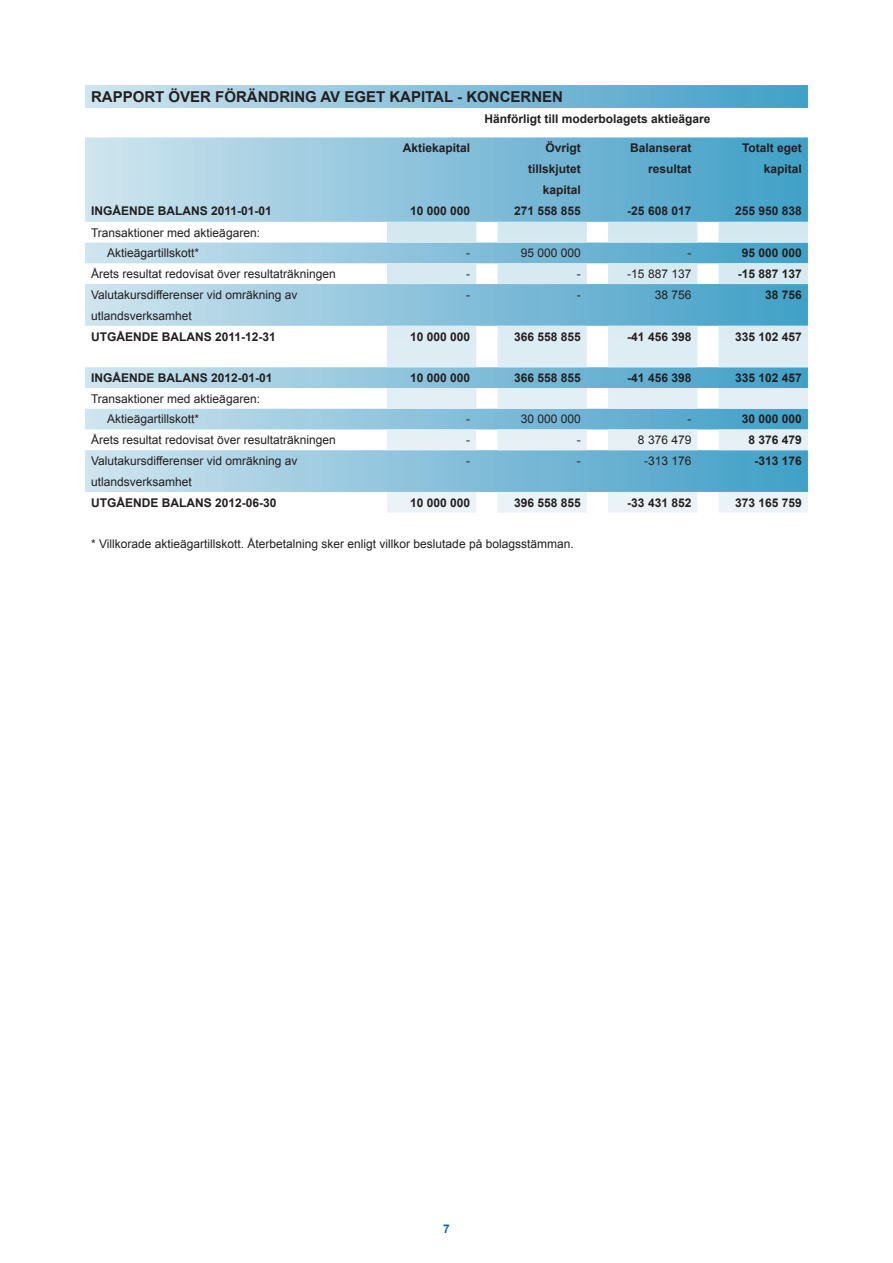
<style>
.page{position:relative;width:893px;height:1263px;background:#fff}
.page>*{position:absolute;margin:0;border:0;box-sizing:border-box;transform-origin:0 0}
.t1{font:700 15px "Arial";color:#231f20}
.t2{font:12px "Arial";color:#231f20}
.t3{font:700 12px/21px "Arial";color:#231f20;text-align:right}
.t4{font:700 12px "Arial";color:#0168b3}
</style>
<div class="page">
<svg style="left:85px;top:85px;width:723px;height:407px"></svg>
<svg style="left:387px;top:222px;width:89px;height:291px;background:#b5d7e7"></svg>
<svg style="left:497px;top:222px;width:90px;height:291px;background:#abd2e4"></svg>
<svg style="left:608px;top:222px;width:89px;height:291px;background:#a0cde1"></svg>
<svg style="left:719px;top:222px;width:89px;height:291px;background:#94c9de"></svg>
<p class="t1" style="left:91px;top:87px;width:473px">RAPPORT ÖVER FÖRÄNDRING AV EGET KAPITAL - KONCERNEN</p>
<p class="t3" style="left:484px;top:108px;width:228px">Hänförligt till moderbolagets aktieägare</p>
<p class="t3" style="left:403px;top:138px;width:69px">Aktiekapital</p>
<p class="t3" style="left:545px;top:138px;width:37px">Övrigt</p>
<p class="t3" style="left:528px;top:159px;width:54px">tillskjutet kapital</p>
<p class="t3" style="left:630px;top:138px;width:63px">Balanserat resultat</p>
<p class="t3" style="left:742px;top:138px;width:61px">Totalt eget kapital</p>
<p class="t3" style="left:91px;top:201px;width:182px">INGÅENDE BALANS 2011-01-01</p>
<p class="t3" style="left:410px;top:201px;width:62px">10 000 000</p>
<p class="t3" style="left:514px;top:201px;width:68px">271 558 855</p>
<p class="t3" style="left:627px;top:201px;width:66px">-25 608 017</p>
<p class="t3" style="left:735px;top:201px;width:68px">255 950 838</p>
<p class="t2" style="left:91px;top:224px;width:170px">Transaktioner med aktieägaren:</p>
<p class="t2" style="left:107px;top:245px;width:94px">Aktieägartillskott*</p>
<p class="t2" style="left:466px;top:245px;width:5px">-</p>
<p class="t2" style="left:521px;top:245px;width:62px">95 000 000</p>
<p class="t2" style="left:687px;top:245px;width:5px">-</p>
<p class="t3" style="left:742px;top:243px;width:62px">95 000 000</p>
<p class="t2" style="left:91px;top:266px;width:246px">Årets resultat redovisat över resultaträkningen</p>
<p class="t2" style="left:466px;top:266px;width:5px">-</p>
<p class="t2" style="left:577px;top:266px;width:5px">-</p>
<p class="t2" style="left:627px;top:266px;width:66px">-15 887 137</p>
<p class="t3" style="left:738px;top:264px;width:66px">-15 887 137</p>
<p class="t2" style="left:91px;top:287px;width:208px">Valutakursdifferenser vid omräkning av</p>
<p class="t2" style="left:91px;top:308px;width:102px">utlandsverksamhet</p>
<p class="t2" style="left:466px;top:287px;width:5px">-</p>
<p class="t2" style="left:577px;top:287px;width:5px">-</p>
<p class="t2" style="left:655px;top:287px;width:38px">38 756</p>
<p class="t3" style="left:765px;top:284px;width:38px">38 756</p>
<p class="t3" style="left:91px;top:326px;width:186px">UTGÅENDE BALANS 2011-12-31</p>
<p class="t3" style="left:410px;top:326px;width:62px">10 000 000</p>
<p class="t3" style="left:514px;top:326px;width:68px">366 558 855</p>
<p class="t3" style="left:627px;top:326px;width:66px">-41 456 398</p>
<p class="t3" style="left:735px;top:326px;width:68px">335 102 457</p>
<p class="t3" style="left:91px;top:368px;width:183px">INGÅENDE BALANS 2012-01-01</p>
<p class="t3" style="left:410px;top:368px;width:62px">10 000 000</p>
<p class="t3" style="left:514px;top:368px;width:68px">366 558 855</p>
<p class="t3" style="left:627px;top:368px;width:66px">-41 456 398</p>
<p class="t3" style="left:735px;top:368px;width:68px">335 102 457</p>
<p class="t2" style="left:91px;top:391px;width:170px">Transaktioner med aktieägaren:</p>
<p class="t2" style="left:107px;top:411px;width:94px">Aktieägartillskott*</p>
<p class="t2" style="left:466px;top:411px;width:5px">-</p>
<p class="t2" style="left:521px;top:411px;width:62px">30 000 000</p>
<p class="t2" style="left:687px;top:411px;width:5px">-</p>
<p class="t3" style="left:742px;top:409px;width:62px">30 000 000</p>
<p class="t2" style="left:91px;top:432px;width:246px">Årets resultat redovisat över resultaträkningen</p>
<p class="t2" style="left:466px;top:432px;width:5px">-</p>
<p class="t2" style="left:577px;top:432px;width:5px">-</p>
<p class="t2" style="left:638px;top:432px;width:55px">8 376 479</p>
<p class="t3" style="left:748px;top:430px;width:55px">8 376 479</p>
<p class="t2" style="left:91px;top:453px;width:208px">Valutakursdifferenser vid omräkning av</p>
<p class="t2" style="left:91px;top:474px;width:102px">utlandsverksamhet</p>
<p class="t2" style="left:466px;top:453px;width:5px">-</p>
<p class="t2" style="left:577px;top:453px;width:5px">-</p>
<p class="t2" style="left:644px;top:453px;width:49px">-313 176</p>
<p class="t3" style="left:755px;top:451px;width:49px">-313 176</p>
<p class="t3" style="left:91px;top:492px;width:187px">UTGÅENDE BALANS 2012-06-30</p>
<p class="t3" style="left:410px;top:492px;width:62px">10 000 000</p>
<p class="t3" style="left:514px;top:492px;width:68px">396 558 855</p>
<p class="t3" style="left:627px;top:492px;width:66px">-33 431 852</p>
<p class="t3" style="left:735px;top:492px;width:68px">373 165 759</p>
<p class="t2" style="left:91px;top:536px;width:482px">* Villkorade aktieägartillskott. Återbetalning sker enligt villkor beslutade på bolagsstämman.</p>
<p class="t4" style="left:443px;top:1220px;width:8px">7</p>
</div>
